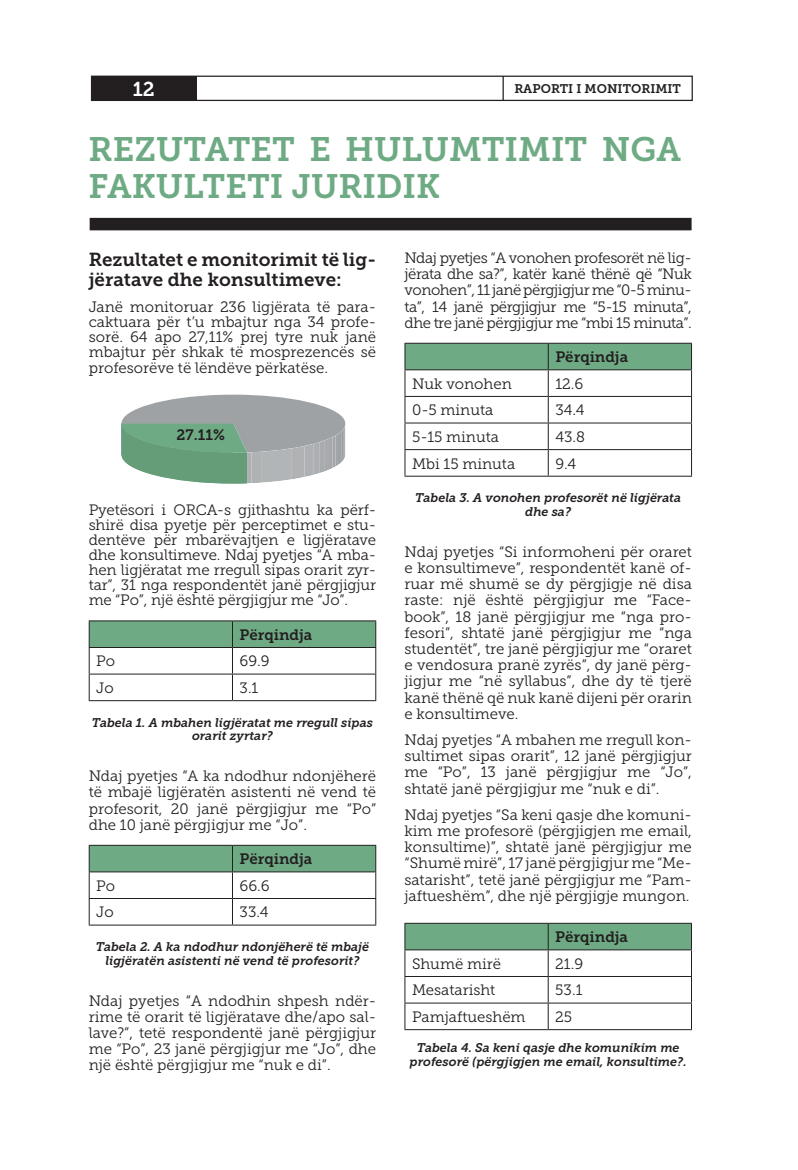
<style>
.page{position:relative;width:798px;height:1170px;background:#fff}
.page>*{position:absolute;margin:0;border:0;box-sizing:border-box;transform-origin:0 0}
.NENnenTITULL{font:33.75px/36.4px "Museo Slab 700";color:#6eab84}
.t1{font:20px "Museo Slab 700";color:#fff}
.Paragraph_Style_4{font:18.75px/20.2px "Museo Slab 700";color:#231f20}
.t2{font:15px/16.2px "Museo Slab 300";color:#231f20;text-align:justify}
.t3{font:15px "Museo Slab 700";color:#231f20}
.Italic{font:italic 12.5px/13.5px "Museo Slab 700";color:#231f20;text-align:center}
.t4{font:12.5px "Museo Slab 700";color:#231f20}
</style>
<div class="page">
<div style="left:91px;top:76px;width:105px;height:25px;background:#231f20"></div>
<div style="left:91px;top:76px;width:601px;height:25px;border:1px solid #231f20"></div>
<svg style="left:502px;top:76px;width:1px;height:24px"></svg>
<div style="left:90px;top:218px;width:601px;height:12px;background:#231f20"></div>
<svg style="left:121px;top:394px;width:225px;height:89px;background:#9db2a6"></svg>
<hr style="left:89px;top:620px;width:143px;height:1px;background:#231f20">
<hr style="left:232px;top:620px;width:144px;height:1px;background:#231f20">
<svg style="left:89px;top:621px;width:287px;height:79px"></svg>
<hr style="left:89px;top:700px;width:143px;height:1px;background:#231f20">
<hr style="left:232px;top:700px;width:144px;height:1px;background:#231f20">
<hr style="left:89px;top:844px;width:143px;height:1px;background:#231f20">
<hr style="left:232px;top:844px;width:144px;height:1px;background:#231f20">
<svg style="left:89px;top:845px;width:287px;height:79px"></svg>
<hr style="left:89px;top:924px;width:143px;height:1px;background:#231f20">
<hr style="left:232px;top:924px;width:144px;height:1px;background:#231f20">
<svg style="left:404px;top:343px;width:287px;height:132px"></svg>
<hr style="left:404px;top:475px;width:144px;height:1px;background:#231f20">
<hr style="left:548px;top:475px;width:143px;height:1px;background:#231f20">
<hr style="left:404px;top:922px;width:144px;height:1px;background:#231f20">
<hr style="left:548px;top:922px;width:143px;height:1px;background:#231f20">
<svg style="left:404px;top:923px;width:287px;height:106px"></svg>
<hr style="left:404px;top:1029px;width:144px;height:1px;background:#231f20">
<hr style="left:548px;top:1029px;width:143px;height:1px;background:#231f20">
<h2 class="t1" style="left:133px;top:77px;width:23px">12</h2>
<p class="t4" style="left:514px;top:81px;width:168px">RAPORTI I MONITORIMIT</p>
<p class="NENnenTITULL" style="left:89px;top:131px;width:593px">REZUTATET E HULUMTIMIT NGA<br>FAKULTETI JURIDIK</p>
<p class="Paragraph_Style_4" style="left:89px;top:249px;width:289px">Rezultatet e monitorimit të lig&shy;jëratave dhe konsultimeve:</p>
<p class="t2" style="left:89px;top:299px;width:289px;line-height:15.2px">Janë monitoruar 236 ligjërata të para&shy;caktuara për t’u mbajtur nga 34 profe&shy;sorë. 64 apo 27,11% prej tyre nuk janë mbajtur për shkak të mosprezencës së profesorëve të lëndëve përkatëse.</p>
<p class="t3" style="left:176px;top:426px;width:50px">27.11%</p>
<p class="t2" style="left:89px;top:503px;width:289px;line-height:15px">Pyetësori i ORCA-s gjithashtu ka përf&shy;shirë disa pyetje për perceptimet e stu&shy;dentëve për mbarëvajtjen e ligjëratave dhe konsultimeve. Ndaj pyetjes “A mba&shy;hen ligjëratat me rregull sipas orarit zyr&shy;tar”, 31 nga respondentët janë përgjigjur me “Po”, një është përgjigjur me “Jo”.</p>
<p class="t3" style="left:239px;top:626px;width:74px">Përqindja</p>
<p class="t2" style="left:96px;top:653px;width:20px">Po</p>
<p class="t2" style="left:239px;top:653px;width:32px">69.9</p>
<p class="t2" style="left:96px;top:679px;width:19px">Jo</p>
<p class="t2" style="left:239px;top:679px;width:20px">3.1</p>
<p class="Italic" style="left:92px;top:715px;width:283px">Tabela 1. A mbahen ligjëratat me rregull sipas orarit zyrtar?</p>
<p class="t2" style="left:89px;top:768px;width:289px">Ndaj pyetjes “A ka ndodhur ndonjëherë të mbajë ligjëratën asistenti në vend të profesorit, 20 janë përgjigjur me “Po” dhe 10 janë përgjigjur me “Jo”.</p>
<p class="t3" style="left:239px;top:850px;width:74px">Përqindja</p>
<p class="t2" style="left:96px;top:877px;width:20px">Po</p>
<p class="t2" style="left:239px;top:877px;width:32px">66.6</p>
<p class="t2" style="left:96px;top:904px;width:19px">Jo</p>
<p class="t2" style="left:239px;top:904px;width:30px">33.4</p>
<p class="Italic" style="left:96px;top:940px;width:275px">Tabela 2. A ka ndodhur ndonjëherë të mbajë ligjëratën asistenti në vend të profesorit?</p>
<p class="t2" style="left:89px;top:992px;width:289px">Ndaj pyetjes “A ndodhin shpesh ndër&shy;rime të orarit të ligjëratave dhe/apo sal&shy;lave?”, tetë respondentë janë përgjigjur me “Po”, 23 janë përgjigjur me “Jo”, dhe një është përgjigjur me “nuk e di”.</p>
<p class="t2" style="left:404px;top:250px;width:289px">Ndaj pyetjes “A vonohen profesorët në lig&shy;jërata dhe sa?”, katër kanë thënë që “Nuk vonohen”, 11 janë përgjigjur me “0-5 minu&shy;ta”, 14 janë përgjigjur me “5-15 minuta”, dhe tre janë përgjigjur me “mbi 15 minuta”.</p>
<p class="t3" style="left:555px;top:348px;width:74px">Përqindja</p>
<p class="t2" style="left:412px;top:375px;width:101px">Nuk vonohen</p>
<p class="t2" style="left:555px;top:375px;width:29px">12.6</p>
<p class="t2" style="left:412px;top:402px;width:83px">0-5 minuta</p>
<p class="t2" style="left:555px;top:402px;width:31px">34.4</p>
<p class="t2" style="left:412px;top:429px;width:88px">5-15 minuta</p>
<p class="t2" style="left:555px;top:429px;width:31px">43.8</p>
<p class="t2" style="left:412px;top:455px;width:105px">Mbi 15 minuta</p>
<p class="t2" style="left:555px;top:455px;width:22px">9.4</p>
<p class="Italic" style="left:415px;top:491px;width:267px">Tabela 3. A vonohen profesorët në ligjërata dhe sa?</p>
<p class="t2" style="left:404px;top:543px;width:289px">Ndaj pyetjes “Si informoheni për oraret e konsultimeve”, respondentët kanë of&shy;ruar më shumë se dy përgjigje në disa raste: një është përgjigjur me “Face&shy;book”, 18 janë përgjigjur me “nga pro&shy;fesori”, shtatë janë përgjigjur me “nga studentët”, tre janë përgjigjur me “oraret e vendosura pranë zyrës”, dy janë përg&shy;jigjur me “në syllabus”, dhe dy të tjerë kanë thënë që nuk kanë dijeni për orarin e konsultimeve.</p>
<p class="t2" style="left:404px;top:731px;width:289px">Ndaj pyetjes “A mbahen me rregull kon&shy;sultimet sipas orarit”, 12 janë përgjigjur me “Po”, 13 janë përgjigjur me “Jo”, shtatë janë përgjigjur me “nuk e di”.</p>
<p class="t2" style="left:404px;top:806px;width:289px">Ndaj pyetjes “Sa keni qasje dhe komuni&shy;kim me profesorë (përgjigjen me email, konsultime)”, shtatë janë përgjigjur me “Shumë mirë”, 17 janë përgjigjur me “Me&shy;satarisht”, tetë janë përgjigjur me “Pam&shy;jaftueshëm”, dhe një përgjigje mungon.</p>
<p class="t3" style="left:555px;top:928px;width:74px">Përqindja</p>
<p class="t2" style="left:412px;top:955px;width:90px">Shumë mirë</p>
<p class="t2" style="left:555px;top:955px;width:29px">21.9</p>
<p class="t2" style="left:412px;top:982px;width:85px">Mesatarisht</p>
<p class="t2" style="left:555px;top:982px;width:29px">53.1</p>
<p class="t2" style="left:412px;top:1008px;width:115px">Pamjaftueshëm</p>
<p class="t2" style="left:555px;top:1008px;width:18px">25</p>
<p class="Italic" style="left:409px;top:1041px;width:278px">Tabela 4. Sa keni qasje dhe komunikim me profesorë (përgjigjen me email, konsultime?.</p>
</div>
